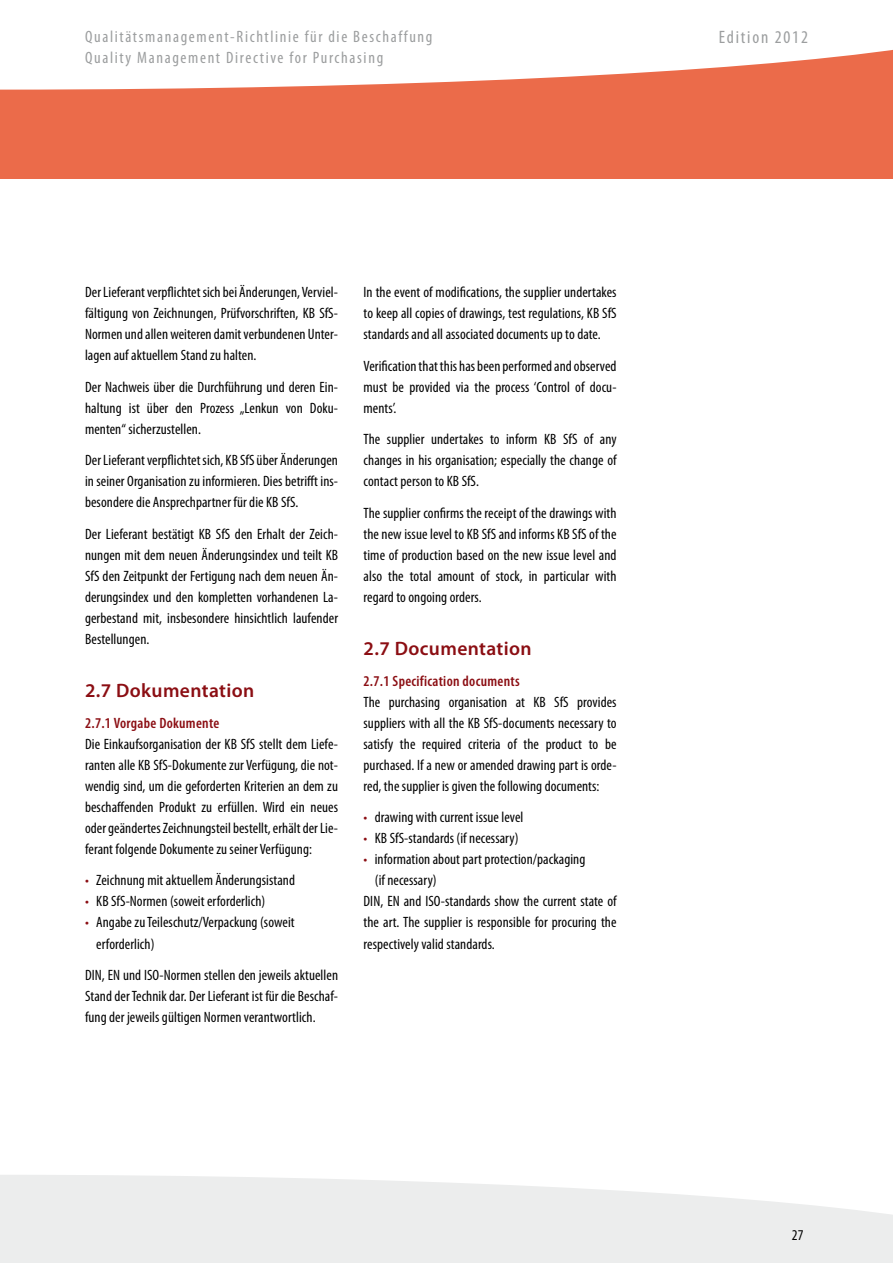
<style>
.page{position:relative;width:893px;height:1263px;background:#fff}
.page>*{position:absolute;margin:0;border:0;box-sizing:border-box;transform-origin:0 0}
.t1{font:600 19.5px "Myriad Pro";letter-spacing:.02em;color:#8b0e13}
.t2{font:condensed 18px "Myriad Pro";letter-spacing:.1em;color:#9c9e9f}
.t3{font:condensed 16.5px/21px "Myriad Pro";letter-spacing:.1em;color:#9c9e9f}
.t4{font:condensed 15px/21px "Myriad Pro";letter-spacing:.005em;color:#000;text-align:justify}
.t5{font:600 condensed 15px "Myriad Pro";letter-spacing:.02em;color:#8b0e13}
.s1{color:#8b0e13}
</style>
<div class="page">
<div style="left:0;top:45px;width:893px;height:134px;background:#eb6b4a"></div>
<svg style="left:0;top:45px;width:893px;height:45px;fill:#fff"></svg>
<svg style="left:0;top:1175px;width:893px;height:88px;background:#eeefef"></svg>
<p class="t3" style="left:85px;top:26px;width:349px">Qualitätsmanagement-Richtlinie für die Beschaffung<br>Quality Management Directive for Purchasing</p>
<p class="t2" style="left:719px;top:26px;width:91px">Edition 2012</p>
<p class="t4" style="left:85px;top:282px;width:255px">Der Lieferant verpflichtet sich bei Änderungen, Verviel&shy;fältigung von Zeichnungen, Prüfvorschriften, KB SfS-Normen und allen weiteren damit verbundenen Unter&shy;lagen auf aktuellem Stand zu halten.</p>
<p class="t4" style="left:85px;top:376px;width:254px">Der Nachweis über die Durchführung und deren Ein&shy;haltung ist über den Prozess „Lenkun von Doku&shy;menten“ sicherzustellen.</p>
<p class="t4" style="left:85px;top:450px;width:254px">Der Lieferant verpflichtet sich, KB SfS über Änderungen in seiner Organisation zu informieren. Dies betrifft ins&shy;besondere die Ansprechpartner für die KB SfS.</p>
<p class="t4" style="left:85px;top:523px;width:255px">Der Lieferant bestätigt KB SfS den Erhalt der Zeich&shy;nungen mit dem neuen Änderungsindex und teilt KB SfS den Zeitpunkt der Fertigung nach dem neuen Än&shy;derungsindex und den kompletten vorhandenen La&shy;gerbestand mit, insbesondere hinsichtlich laufender Bestellungen.</p>
<h1 class="t1" style="left:85px;top:678px;width:171px">2.7 Dokumentation</h1>
<p class="t5" style="left:85px;top:714px;width:136px">2.7.1 Vorgabe Dokumente</p>
<p class="t4" style="left:85px;top:733px;width:255px">Die Einkaufsorganisation der KB SfS stellt dem Liefe&shy;ranten alle KB SfS-Dokumente zur Verfügung, die not&shy;wendig sind, um die geforderten Kriterien an dem zu beschaffenden Produkt zu erfüllen. Wird ein neues oder geändertes Zeichnungsteil bestellt, erhält der Lie&shy;ferant folgende Dokumente zu seiner Verfügung:</p>
<p class="t4" style="left:85px;top:870px;width:212px"><span class="s1">•</span> Zeichnung mit aktuellem Änderungsistand</p>
<p class="t4" style="left:85px;top:891px;width:182px"><span class="s1">•</span> KB SfS-Normen (soweit erforderlich)</p>
<p class="t4" style="left:96px;top:912px;width:200px;text-indent:-11px"><span class="s1">•</span> Angabe zu Teileschutz/Verpackung (soweit erforderlich)</p>
<p class="t4" style="left:85px;top:964px;width:255px">DIN, EN und ISO-Normen stellen den jeweils aktuellen Stand der Technik dar. Der Lieferant ist für die Beschaf&shy;fung der jeweils gültigen Normen verantwortlich.</p>
<p class="t4" style="left:364px;top:282px;width:255px">In the event of modifications, the supplier undertakes to keep all copies of drawings, test regulations, KB SfS standards and all associated documents up to date.</p>
<p class="t4" style="left:364px;top:355px;width:254px">Verification that this has been performed and observed must be provided via the process ‘Control of docu&shy;ments’.</p>
<p class="t4" style="left:364px;top:429px;width:255px">The supplier undertakes to inform KB SfS of any changes in his organisation; especially the change of contact person to KB SfS.</p>
<p class="t4" style="left:364px;top:502px;width:254px">The supplier confirms the receipt of the drawings with the new issue level to KB SfS and informs KB SfS of the time of production based on the new issue level and also the total amount of stock, in particular with regard to ongoing orders.</p>
<h1 class="t1" style="left:364px;top:636px;width:170px">2.7 Documentation</h1>
<p class="t5" style="left:364px;top:672px;width:158px">2.7.1 Specification documents</p>
<p class="t4" style="left:364px;top:691px;width:255px">The purchasing organisation at KB SfS provides suppliers with all the KB SfS-documents necessary to satisfy the required criteria of the product to be purchased. If a new or amended drawing part is orde&shy;red, the supplier is given the following documents:</p>
<p class="t4" style="left:364px;top:807px;width:161px"><span class="s1">•</span> drawing with current issue level</p>
<p class="t4" style="left:364px;top:828px;width:156px"><span class="s1">•</span> KB SfS-standards (if necessary)</p>
<p class="t4" style="left:364px;top:849px;width:223px"><span class="s1">•</span> information about part protection/packaging</p>
<p class="t4" style="left:375px;top:870px;width:63px">(if necessary)</p>
<p class="t4" style="left:364px;top:891px;width:255px">DIN, EN and ISO-standards show the current state of</p>
<p class="t4" style="left:364px;top:912px;width:254px">the art. The supplier is responsible for procuring the</p>
<p class="t4" style="left:364px;top:933px;width:133px">respectively valid standards.</p>
<p class="t4" style="left:792px;top:1224px;width:13px">27</p>
</div>
